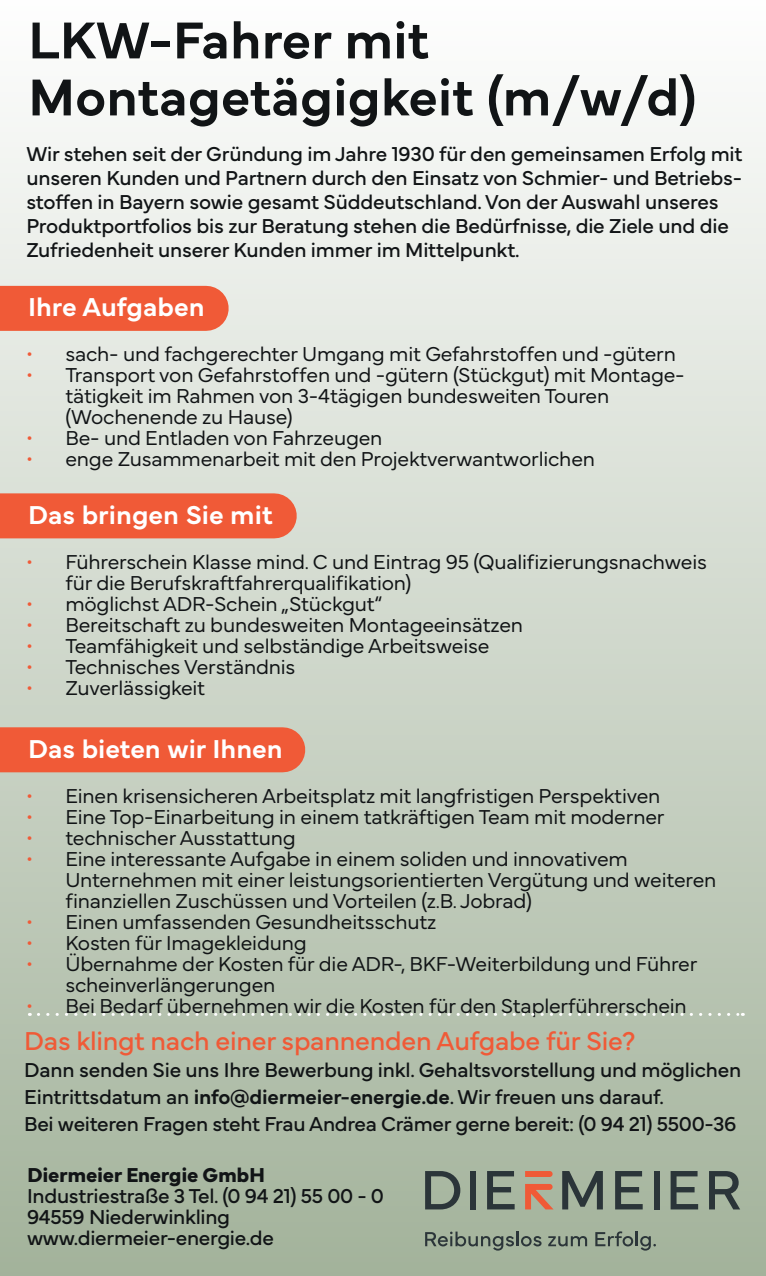
<style>
.page{position:relative;width:766px;height:1276px;background:#fff}
.page>*{position:absolute;margin:0;border:0;box-sizing:border-box;transform-origin:0 0}
.t1{font:600 54px/57px "Mundial";color:#111416}
.t2{font:600 27px "Mundial";color:#fff}
.t3{font:27px "Mundial";letter-spacing:-.01em;color:#f05a37}
.t4{font:300 21px/21px "Mundial";letter-spacing:-.01em;color:#111416}
.t5{font:21px/24px "Mundial";letter-spacing:-.01em;color:#111416}
.t6{font:700 21px "Mundial";letter-spacing:-.015em;color:#111416}
.s1{color:#f05a37}
.s2{font-weight:600}
</style>
<div class="page">
<div style="left:0;top:0;width:765px;height:1276px;background:linear-gradient(to bottom,#fefdfd,#a3b29a)"></div>
<svg style="left:425px;top:1171px;width:35px;height:38px"></svg>
<div style="left:470px;top:1171px;width:6px;height:38px;background:#2b3539"></div>
<svg style="left:487px;top:1171px;width:27px;height:38px"></svg>
<svg style="left:708px;top:1171px;width:32px;height:38px"></svg>
<svg style="left:562px;top:1171px;width:40px;height:38px;background:#68746b"></svg>
<svg style="left:615px;top:1171px;width:27px;height:38px"></svg>
<div style="left:653px;top:1171px;width:6px;height:38px;background:#2b3539"></div>
<svg style="left:670px;top:1171px;width:28px;height:38px"></svg>
<svg style="left:525px;top:1171px;width:27px;height:6px"></svg>
<svg style="left:525px;top:1184px;width:28px;height:25px"></svg>
<svg style="left:425px;top:1231px;width:116px;height:19px;background:#839181"></svg>
<svg style="left:548px;top:1236px;width:39px;height:10px"></svg>
<svg style="left:595px;top:1231px;width:60px;height:19px"></svg>
<div style="left:0;top:286px;width:206px;height:45px;background:#f05a37"></div>
<div style="left:0;top:493px;width:274px;height:45px;background:#f05a37"></div>
<div style="left:0;top:727px;width:283px;height:45px;background:#f05a37"></div>
<svg style="left:38px;top:1013px;width:705px;height:3px"></svg>
<h1 class="t1" style="left:28px;top:7px;width:669px">LKW-Fahrer mit<br>Montagetägigkeit (m/w/d)</h1>
<p class="t5" style="left:26px;top:140px;width:717px">Wir stehen seit der Gründung im Jahre 1930 für den gemeinsamen Erfolg mit unseren Kunden und Partnern durch den Einsatz von Schmier- und Betriebs&shy;stoffen in Bayern sowie gesamt Süddeutschland. Von der Auswahl unseres Produktportfolios bis zur Beratung stehen die Bedürfnisse, die Ziele und die Zufriedenheit unserer Kunden immer im Mittelpunkt.</p>
<p class="t2" style="left:28px;top:286px;width:178px">Ihre Aufgaben</p>
<p class="t4" style="left:26px;top:341px;width:651px"><span class="s1">•</span> sach- und fachgerechter Umgang mit Gefahrstoffen und -gütern</p>
<p class="t4" style="left:65px;top:362px;width:620px;text-indent:-39px"><span class="s1">•</span> Transport von Gefahrstoffen und -gütern (Stückgut) mit Montage&shy;tätigkeit im Rahmen von 3-4tägigen bundesweiten Touren (Wochenende zu Hause)</p>
<p class="t4" style="left:26px;top:425px;width:357px"><span class="s1">•</span> Be- und Entladen von Fahrzeugen</p>
<p class="t4" style="left:26px;top:446px;width:570px"><span class="s1">•</span> enge Zusammenarbeit mit den Projektverwantworlichen</p>
<p class="t2" style="left:28px;top:493px;width:246px">Das bringen Sie mit</p>
<p class="t4" style="left:65px;top:549px;width:643px;text-indent:-39px"><span class="s1">•</span> Führerschein Klasse mind. C und Eintrag 95 (Qualifizierungsnachweis für die Berufskraftfahrerqualifikation)</p>
<p class="t4" style="left:26px;top:591px;width:357px"><span class="s1">•</span> möglichst ADR-Schein „Stückgut“</p>
<p class="t4" style="left:26px;top:612px;width:498px"><span class="s1">•</span> Bereitschaft zu bundesweiten Montageeinsätzen</p>
<p class="t4" style="left:26px;top:633px;width:464px"><span class="s1">•</span> Teamfähigkeit und selbständige Arbeitsweise</p>
<p class="t4" style="left:26px;top:654px;width:270px"><span class="s1">•</span> Technisches Verständnis</p>
<p class="t4" style="left:26px;top:675px;width:180px"><span class="s1">•</span> Zuverlässigkeit</p>
<p class="t2" style="left:28px;top:727px;width:256px">Das bieten wir Ihnen</p>
<p class="t4" style="left:26px;top:783px;width:635px"><span class="s1">•</span> Einen krisensicheren Arbeitsplatz mit langfristigen Perspektiven</p>
<p class="t4" style="left:26px;top:804px;width:639px"><span class="s1">•</span> Eine Top-Einarbeitung in einem tatkräftigen Team mit moderner</p>
<p class="t4" style="left:26px;top:825px;width:271px"><span class="s1">•</span> technischer Ausstattung</p>
<p class="t4" style="left:65px;top:846px;width:652px;text-indent:-39px"><span class="s1">•</span> Eine interessante Aufgabe in einem soliden und innovativem<br>Unternehmen mit einer leistungsorientierten Vergütung und weiteren finanziellen Zuschüssen und Vorteilen (z.B. Jobrad)</p>
<p class="t4" style="left:26px;top:909px;width:411px"><span class="s1">•</span> Einen umfassenden Gesundheitsschutz</p>
<p class="t4" style="left:26px;top:930px;width:282px"><span class="s1">•</span> Kosten für Imagekleidung</p>
<p class="t4" style="left:65px;top:951px;width:633px;text-indent:-39px"><span class="s1">•</span> Übernahme der Kosten für die ADR-, BKF-Weiterbildung und Führer scheinverlängerungen</p>
<p class="t4" style="left:26px;top:993px;width:661px"><span class="s1">•</span> Bei Bedarf übernehmen wir die Kosten für den Staplerführerschein</p>
<p class="t3" style="left:24px;top:1019px;width:612px">Das klingt nach einer spannenden Aufgabe für Sie?</p>
<p class="t5" style="left:24px;top:1054px;width:718px;line-height:27px">Dann senden Sie uns Ihre Bewerbung inkl. Gehaltsvorstellung und möglichen<br>Eintrittsdatum an <span class="s2">info@diermeier-energie.de</span>. Wir freuen uns darauf.<br>Bei weiteren Fragen steht Frau Andrea Crämer gerne bereit: (0 94 21) 5500-36</p>
<p class="t6" style="left:27px;top:1158px;width:239px">Diermeier Energie GmbH</p>
<p class="t5" style="left:27px;top:1183px;width:358px;line-height:21px">Industriestraße 3 Tel. (0 94 21) 55 00 - 0<br>94559 Niederwinkling www.diermeier-energie.de</p>
</div>
